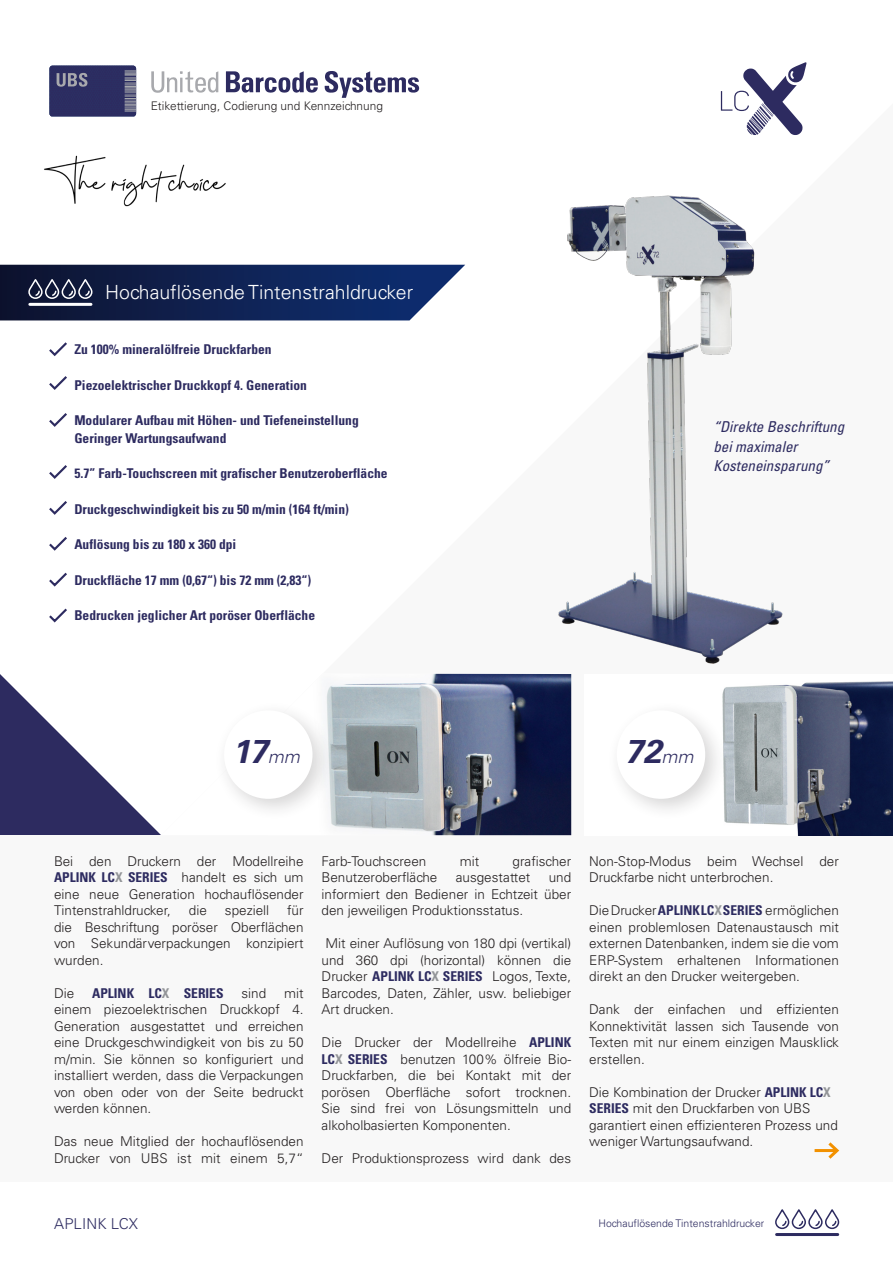
<style>
.page{position:relative;width:893px;height:1263px;background:#fff}
.page>*{position:absolute;margin:0;border:0;box-sizing:border-box;transform-origin:0 0}
.t1{font:italic 700 33px "Univers";color:#2d2b60}
.t2{font:300 19.5px "Univers";color:#fff}
.Quotes_Text{font:italic condensed 15px/19.5px "Univers";color:#2d2b60}
.t3{font:300 15px "Univers";letter-spacing:.01em;color:#2d2b60}
.text{font:300 13.5px/16.5px "Univers";color:#231f20;text-align:justify}
.text-2{font:700 condensed 13.5px "Univers";color:#2d2b60}
.t4{font:300 11.85px "Univers";color:#231f20}
.t5{font:300 10.5px "Univers";color:#2d2b60}
.s1{font-weight:300;font-size:18px}
.s2{font-weight:700;font-stretch:condensed;color:#2d2b60}
.s3{font-weight:700;font-stretch:condensed;color:#939598}
.s4{color:#939598}
</style>
<div class="page">
<svg style="left:0;top:674px;width:161px;height:161px"></svg>
<div style="left:0;top:835px;width:893px;height:363px;background:#f8f8f8"></div>
<hr style="left:815px;top:1149px;width:22px;height:3px;background:#f29100">
<svg style="left:825px;top:1142px;width:15px;height:17px"></svg>
<svg style="left:49px;top:342px;width:18px;height:15px"></svg>
<svg style="left:49px;top:376px;width:18px;height:14px"></svg>
<svg style="left:49px;top:465px;width:18px;height:14px"></svg>
<svg style="left:49px;top:413px;width:18px;height:14px"></svg>
<svg style="left:49px;top:501px;width:18px;height:14px"></svg>
<svg style="left:49px;top:537px;width:18px;height:14px"></svg>
<svg style="left:49px;top:572px;width:18px;height:15px"></svg>
<svg style="left:49px;top:608px;width:18px;height:15px"></svg>
<img style="left:722px;top:681px;width:171px;height:154px">
<img style="left:326px;top:674px;width:245px;height:161px">
<div style="left:0;top:1182px;width:893px;height:81px;background:#fff"></div>
<img style="left:508px;top:195px;width:331px;height:494px">
<svg style="left:721px;top:62px;width:86px;height:73px"></svg>
<div style="left:213px;top:700px;width:122px;height:121px;background:#231f20;opacity:.19"></div>
<div style="left:224px;top:710px;width:89px;height:89px;background:#fff;border-radius:50%"></div>
<div style="left:606px;top:700px;width:122px;height:121px;background:#231f20;opacity:.19"></div>
<div style="left:617px;top:710px;width:88px;height:89px;background:#fff;border-radius:50%"></div>
<svg style="left:0;top:265px;width:465px;height:55px;background:#1f305d"></svg>
<hr style="left:30px;top:303px;width:61px;height:3px;background:#fff">
<img style="left:44px;top:155px;width:182px;height:52px">
<svg style="left:324px;top:71px;width:95px;height:27px"></svg>
<svg style="left:226px;top:71px;width:92px;height:22px"></svg>
<svg style="left:151px;top:71px;width:67px;height:22px"></svg>
<svg style="left:49px;top:66px;width:87px;height:50px;background:#3a3b6a"></svg>
<svg style="left:775px;top:1209px;width:65px;height:21px"></svg>
<hr style="left:777px;top:1233px;width:61px;height:3px;background:#2d2b60">
<p class="t4" style="left:151px;top:99px;width:234px">Etikettierung, Codierung und Kennzeichnung</p>
<p class="t2" style="left:105px;top:280px;width:310px">Hochauflösende Tintenstrahldrucker</p>
<p class="text-2" style="left:74px;top:341px;width:199px">Zu 100% mineralölfreie Druckfarben</p>
<p class="text-2" style="left:74px;top:377px;width:234px">Piezoelektrischer Druckkopf 4. Generation</p>
<p class="text-2" style="left:74px;top:412px;width:286px">Modularer Aufbau mit Höhen- und Tiefeneinstellung</p>
<p class="text-2" style="left:74px;top:430px;width:153px">Geringer Wartungsaufwand</p>
<p class="text-2" style="left:74px;top:465px;width:315px">5.7” Farb-Touchscreen mit grafischer Benutzeroberfläche</p>
<p class="text-2" style="left:74px;top:501px;width:276px">Druckgeschwindigkeit bis zu 50 m/min (164 ft/min)</p>
<p class="text-2" style="left:74px;top:536px;width:163px">Auflösung bis zu 180 x 360 dpi</p>
<p class="text-2" style="left:74px;top:572px;width:238px">Druckfläche 17 mm (0,67“) bis 72 mm (2,83“)</p>
<p class="text-2" style="left:74px;top:607px;width:242px">Bedrucken jeglicher Art poröser Oberfläche</p>
<p class="Quotes_Text" style="left:713px;top:417px;width:132px">“Direkte Beschriftung bei maximaler<br>Kosteneinsparung”</p>
<p class="t1" style="left:232px;top:732px;width:69px">17<span class="s1">mm</span></p>
<p class="t1" style="left:625px;top:732px;width:70px">72<span class="s1">mm</span></p>
<p class="text" style="left:54px;top:852px;width:251px">Bei den Druckern der Modellreihe <span class="s2">APLINK LC</span><span class="s3">X</span> <span class="s2">SERIES</span> handelt es sich um eine neue Generation hochauflösender Tintenstrahldrucker,</p>
<p class="text" style="left:54px;top:902px;width:251px;text-indent:233px">für die Beschriftung poröser Oberflächen von Sekundärverpackungen konzipiert wurden.</p>
<p class="text" style="left:54px;top:984px;width:22px">Die</p>
<p class="text-2" style="left:92px;top:984px;width:133px">APLINK LC<span class="s4">X</span> SERIES</p>
<p class="text" style="left:241px;top:984px;width:26px">sind</p>
<p class="text" style="left:189px;top:902px;width:20px">die</p>
<p class="text" style="left:225px;top:902px;width:46px">speziell</p>
<p class="text" style="left:54px;top:984px;width:251px;text-indent:230px">mit einem piezoelektrischen Druckkopf 4.<br>Generation ausgestattet und erreichen eine Druckgeschwindigkeit von bis zu 50 m/min. Sie können so konfiguriert und installiert werden, dass die Verpackungen von oben oder von der Seite bedruckt werden können.</p>
<p class="text" style="left:54px;top:1133px;width:251px">Das neue Mitglied der hochauflösenden<br>Drucker von UBS ist mit einem 5,7“</p>
<p class="text" style="left:322px;top:852px;width:106px">Farb-Touchscreen</p>
<p class="text" style="left:460px;top:852px;width:21px">mit</p>
<p class="text" style="left:513px;top:852px;width:60px">grafischer</p>
<p class="text" style="left:322px;top:869px;width:117px">Benutzeroberfläche</p>
<p class="text" style="left:456px;top:869px;width:76px">ausgestattet</p>
<p class="text" style="left:322px;top:869px;width:251px;text-indent:227px">und informiert den Bediener in Echtzeit über den jeweiligen Produktionsstatus.</p>
<p class="text" style="left:322px;top:935px;width:251px">Mit einer Auflösung von 180 dpi (vertikal) und 360 dpi (horizontal) können die Drucker <span class="s2">APLINK LC</span><span class="s3">X</span> <span class="s2">SERIES</span> Logos, Texte, Barcodes, Daten, Zähler, usw. beliebiger Art drucken.</p>
<p class="text" style="left:322px;top:1034px;width:251px">Die Drucker der Modellreihe <span class="s2">APLINK LC</span><span class="s3">X</span> <span class="s2">SERIES</span> benutzen 100% ölfreie Bio-Druckfarben, die bei Kontakt mit der porösen Oberfläche sofort trocknen.<br>Sie sind frei von Lösungsmitteln und alkoholbasierten Komponenten.</p>
<p class="text" style="left:322px;top:1149px;width:251px">Der Produktionsprozess wird dank des</p>
<p class="text" style="left:589px;top:852px;width:251px">Non-Stop-Modus beim Wechsel der<br>Druckfarbe nicht unterbrochen.</p>
<p class="text" style="left:589px;top:902px;width:251px">Die Drucker <span class="s2">APLINK LC</span><span class="s3">X</span> <span class="s2">SERIES</span> ermöglichen einen problemlosen Datenaustausch mit externen Datenbanken, indem sie die vom ERP-System erhaltenen Informationen direkt an den Drucker weitergeben.</p>
<p class="text" style="left:589px;top:1001px;width:251px">Dank der einfachen und effizienten Konnektivität lassen sich Tausende von Texten mit nur einem einzigen Mausklick erstellen.</p>
<p class="text" style="left:589px;top:1083px;width:250px;text-align:left">Die Kombination der Drucker <span class="s2">APLINK LC</span><span class="s3">X </span><span class="s2">SERIES</span> mit den Druckfarben von UBS garantiert einen effizienteren Prozess und weniger Wartungsaufwand.</p>
<p class="t3" style="left:54px;top:1215px;width:86px">APLINK LCX</p>
<p class="t5" style="left:598px;top:1217px;width:167px">Hochauflösende Tintenstrahldrucker</p>
</div>
